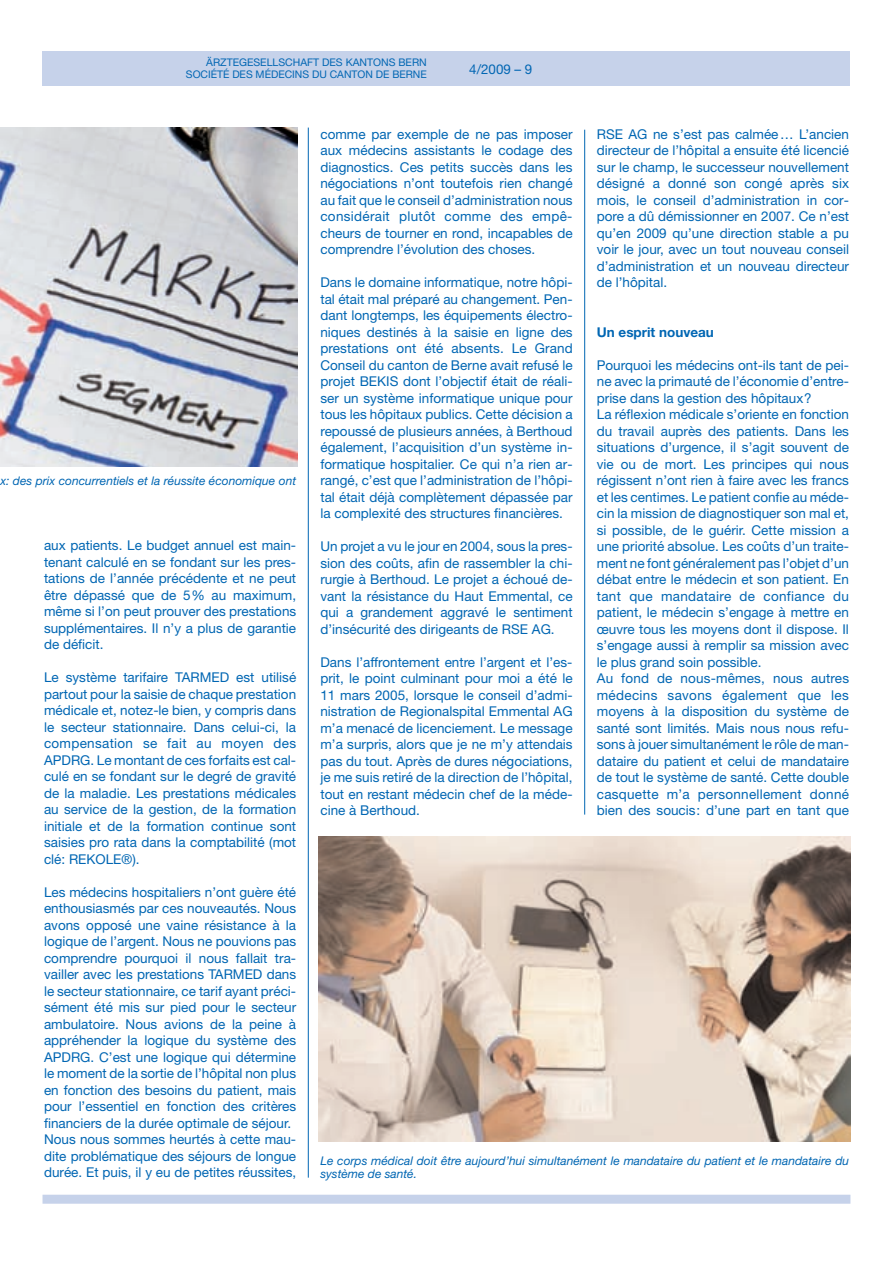
<style>
.page{position:relative;width:893px;height:1263px;background:#fff}
.page>*{position:absolute;margin:0;border:0;box-sizing:border-box;transform-origin:0 0}
.t1{font:13.5px/16.5px "Helvetica Neue";color:#0166b3;text-align:justify}
.t2{font:700 13.5px "Helvetica Neue";color:#0166b3}
.t3{font:italic 12px/13.5px "Helvetica Neue";color:#0166b3}
.t4{font:10.5px/12px "Helvetica Neue";color:#0166b3;text-align:right}
</style>
<div class="page">
<div style="left:43px;top:1195px;width:807px;height:9px;background:#c6d2ea"></div>
<div style="left:43px;top:51px;width:807px;height:34px;background:#c6d2ea"></div>
<img style="left:0;top:128px;width:298px;height:339px">
<hr style="left:308px;top:128px;width:1px;height:1049px;background:#0166b3">
<img style="left:319px;top:836px;width:531px;height:306px">
<hr style="left:584px;top:130px;width:1px;height:684px;background:#0166b3">
<p class="t4" style="left:186px;top:57px;width:242px">ÄRZTEGESELLSCHAFT DES KANTONS BERN<br>SOCIÉTÉ DES MÉDECINS DU CANTON DE BERNE</p>
<p class="t1" style="left:469px;top:62px;width:65px">4/2009 – 9</p>
<p class="t3" style="left:0;top:475px;width:297px">x: des prix concurrentiels et la réussite économique ont</p>
<p class="t1" style="left:44px;top:538px;width:254px">aux patients. Le budget annuel est main&shy;tenant calculé en se fondant sur les pres&shy;tations de l’année précédente et ne peut être dépassé que de 5% au maximum, même si l’on peut prouver des prestations supplémentaires. Il n’y a plus de garantie de déficit.</p>
<p class="t1" style="left:44px;top:670px;width:254px">Le système tarifaire TARMED est utilisé partout pour la saisie de chaque prestation médicale et, notez-le bien, y compris dans le secteur stationnaire. Dans celui-ci, la compensation se fait au moyen des APDRG. Le montant de ces forfaits est cal&shy;culé en se fondant sur le degré de gravité de la maladie. Les prestations médicales au service de la gestion, de la formation initiale et de la formation continue sont saisies pro rata dans la comptabilité (mot clé: REKOLE®).</p>
<p class="t1" style="left:44px;top:885px;width:254px;text-align:left">Les médecins hospitaliers n’ont guère été enthousiasmés par ces nouveautés. Nous avons opposé une vaine résistance à la logique de l’argent. Nous ne pouvions pas comprendre pourquoi il nous fallait tra&shy;vailler avec les prestations TARMED dans le secteur stationnaire, ce tarif ayant préci&shy;sément été mis sur pied pour le secteur ambulatoire. Nous avions de la peine à appréhender la logique du système des APDRG. C’est une logique qui détermine le moment de la sortie de l’hôpital non plus en fonction des besoins du patient, mais pour l’essentiel en fonction des critères financiers de la durée optimale de séjour.<br>Nous nous sommes heurtés à cette mau&shy;dite problématique des séjours de longue durée. Et puis, il y eu de petites réussites,</p>
<p class="t1" style="left:320px;top:127px;width:254px">comme par exemple de ne pas imposer aux médecins assistants le codage des diagnostics. Ces petits succès dans les négociations n’ont toutefois rien changé au fait que le conseil d’administration nous considérait plutôt comme des empê&shy;cheurs de tourner en rond, incapables de comprendre l’évolution des choses.</p>
<p class="t1" style="left:320px;top:275px;width:254px">Dans le domaine informatique, notre hôpi&shy;tal était mal préparé au changement. Pen&shy;dant longtemps, les équipements électro&shy;niques destinés à la saisie en ligne des prestations ont été absents. Le Grand Conseil du canton de Berne avait refusé le projet BEKIS dont l’objectif était de réali&shy;ser un système informatique unique pour tous les hôpitaux publics. Cette décision a repoussé de plusieurs années, à Berthoud également, l’acquisition d’un système in&shy;formatique hospitalier. Ce qui n’a rien ar&shy;rangé, c’est que l’administration de l’hôpi&shy;tal était déjà complètement dépassée par la complexité des structures financières.</p>
<p class="t1" style="left:320px;top:539px;width:254px">Un projet a vu le jour en 2004, sous la pres&shy;sion des coûts, afin de rassembler la chi&shy;rurgie à Berthoud. Le projet a échoué de&shy;vant la résistance du Haut Emmental, ce qui a grandement aggravé le sentiment d’insécurité des dirigeants de RSE AG.</p>
<p class="t1" style="left:320px;top:655px;width:254px">Dans l’affrontement entre l’argent et l’es&shy;prit, le point culminant pour moi a été le 11 mars 2005, lorsque le conseil d’admi&shy;nistration de Regionalspital Emmental AG m’a menacé de licenciement. Le message m’a surpris, alors que je ne m’y attendais pas du tout. Après de dures négociations, je me suis retiré de la direction de l’hôpital, tout en restant médecin chef de la méde&shy;cine à Berthoud.</p>
<p class="t1" style="left:597px;top:127px;width:254px">RSE AG ne s’est pas calmée… L’ancien directeur de l’hôpital a ensuite été licencié sur le champ, le successeur nouvellement désigné a donné son congé après six mois, le conseil d’administration in cor&shy;pore a dû démissionner en 2007. Ce n’est qu’en 2009 qu’une direction stable a pu voir le jour, avec un tout nouveau conseil d’administration et un nouveau directeur de l’hôpital.</p>
<p class="t2" style="left:597px;top:327px;width:119px">Un esprit nouveau</p>
<p class="t1" style="left:597px;top:358px;width:254px;text-align:left">Pourquoi les médecins ont-ils tant de pei&shy;ne avec la primauté de l’économie d’entre&shy;prise dans la gestion des hôpitaux?<br>La réflexion médicale s’oriente en fonction du travail auprès des patients. Dans les situations d’urgence, il s’agit souvent de vie ou de mort. Les principes qui nous régissent n’ont rien à faire avec les francs et les centimes. Le patient confie au méde&shy;cin la mission de diagnostiquer son mal et, si possible, de le guérir. Cette mission a une priorité absolue. Les coûts d’un traite&shy;ment ne font généralement pas l’objet d’un débat entre le médecin et son patient. En tant que mandataire de confiance du patient, le médecin s’engage à mettre en œuvre tous les moyens dont il dispose. Il s’engage aussi à remplir sa mission avec le plus grand soin possible.<br>Au fond de nous-mêmes, nous autres médecins savons également que les moyens à la disposition du système de santé sont limités. Mais nous nous refu&shy;sons à jouer simultanément le rôle de man&shy;dataire du patient et celui de mandataire de tout le système de santé. Cette double casquette m’a personnellement donné bien des soucis: d’une part en tant que</p>
<p class="t3" style="left:320px;top:1155px;width:530px">Le corps médical doit être aujourd’hui simultanément le mandataire du patient et le mandataire du système de santé.</p>
</div>
